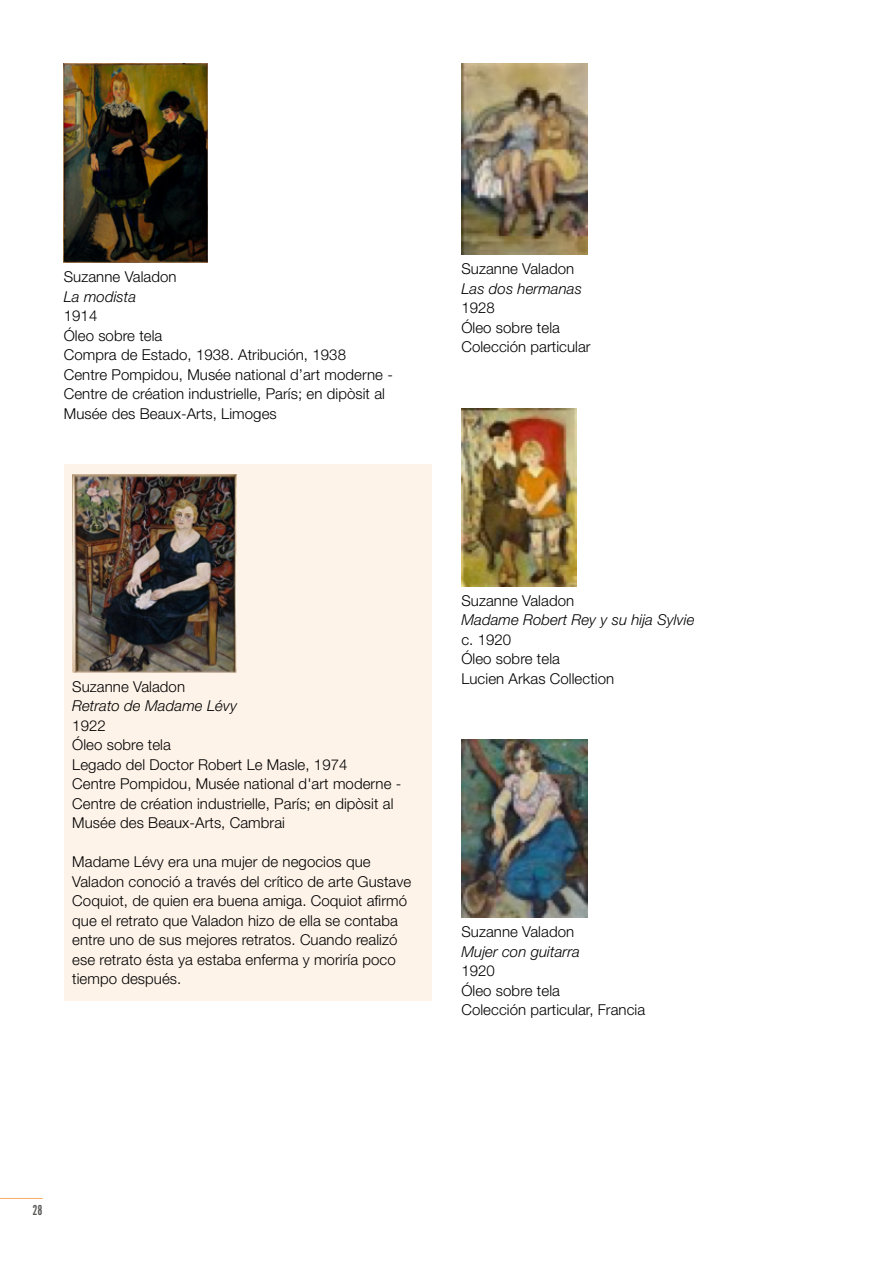
<style>
.page{position:relative;width:893px;height:1263px;background:#fff}
.page>*{position:absolute;margin:0;border:0;box-sizing:border-box;transform-origin:0 0}
.Texte_2{font:300 15px/19.5px "Helvetica Neue LT Std";letter-spacing:.005em;color:#000}
.Texte_2_-_Cursiva{font:italic 300 15px "Helvetica Neue LT Std";letter-spacing:.005em;color:#000}
.t1{font:15px "Alternate Got No 1 D";color:#575756}
</style>
<div class="page">
<hr style="left:0;top:1198px;width:43px;height:1px;background:#f7ac69">
<div style="left:64px;top:464px;width:368px;height:536px;background:#fef3e9"></div>
<img style="left:64px;top:64px;width:143px;height:199px">
<img style="left:72px;top:474px;width:164px;height:198px">
<img style="left:461px;top:64px;width:126px;height:191px">
<img style="left:461px;top:408px;width:116px;height:178px">
<img style="left:461px;top:739px;width:127px;height:179px">
<p class="Texte_2" style="left:64px;top:267px;width:114px">Suzanne Valadon</p>
<p class="Texte_2_-_Cursiva" style="left:64px;top:288px;width:74px">La modista</p>
<p class="Texte_2" style="left:64px;top:306px;width:35px">1914</p>
<p class="Texte_2" style="left:64px;top:325px;width:100px">Óleo sobre tela</p>
<p class="Texte_2" style="left:64px;top:345px;width:284px">Compra de Estado, 1938. Atribución, 1938</p>
<p class="Texte_2" style="left:64px;top:364px;width:331px">Centre Pompidou, Musée national d’art moderne -<br>Centre de création industrielle, París; en dipòsit al<br>Musée des Beaux-Arts, Limoges</p>
<p class="Texte_2" style="left:461px;top:259px;width:114px">Suzanne Valadon</p>
<p class="Texte_2_-_Cursiva" style="left:461px;top:279px;width:122px">Las dos hermanas</p>
<p class="Texte_2" style="left:461px;top:298px;width:35px">1928</p>
<p class="Texte_2" style="left:461px;top:317px;width:100px">Óleo sobre tela</p>
<p class="Texte_2" style="left:461px;top:337px;width:131px">Colección particular</p>
<p class="Texte_2" style="left:72px;top:676px;width:114px">Suzanne Valadon</p>
<p class="Texte_2_-_Cursiva" style="left:72px;top:697px;width:166px">Retrato de Madame Lévy</p>
<p class="Texte_2" style="left:72px;top:715px;width:35px">1922</p>
<p class="Texte_2" style="left:72px;top:735px;width:100px">Óleo sobre tela</p>
<p class="Texte_2" style="left:72px;top:754px;width:277px">Legado del Doctor Robert Le Masle, 1974</p>
<p class="Texte_2" style="left:72px;top:774px;width:331px">Centre Pompidou, Musée national d'art moderne -<br>Centre de création industrielle, París; en dipòsit al<br>Musée des Beaux-Arts, Cambrai</p>
<p class="Texte_2" style="left:72px;top:852px;width:340px">Madame Lévy era una mujer de negocios que Valadon conoció a través del crítico de arte Gustave Coquiot, de quien era buena amiga. Coquiot afirmó que el retrato que Valadon hizo de ella se contaba entre uno de sus mejores retratos. Cuando realizó ese retrato ésta ya estaba enferma y moriría poco tiempo después.</p>
<p class="Texte_2" style="left:461px;top:590px;width:114px">Suzanne Valadon</p>
<p class="Texte_2_-_Cursiva" style="left:461px;top:611px;width:235px">Madame Robert Rey y su hija Sylvie</p>
<p class="Texte_2" style="left:461px;top:629px;width:51px">c. 1920</p>
<p class="Texte_2" style="left:461px;top:649px;width:100px">Óleo sobre tela</p>
<p class="Texte_2" style="left:461px;top:668px;width:154px">Lucien Arkas Collection</p>
<p class="Texte_2" style="left:461px;top:922px;width:114px">Suzanne Valadon</p>
<p class="Texte_2_-_Cursiva" style="left:461px;top:942px;width:120px">Mujer con guitarra</p>
<p class="Texte_2" style="left:461px;top:961px;width:35px">1920</p>
<p class="Texte_2" style="left:461px;top:980px;width:100px">Óleo sobre tela</p>
<p class="Texte_2" style="left:461px;top:1000px;width:185px">Colección particular, Francia</p>
<p class="t1" style="left:32px;top:1202px;width:12px">28</p>
</div>
